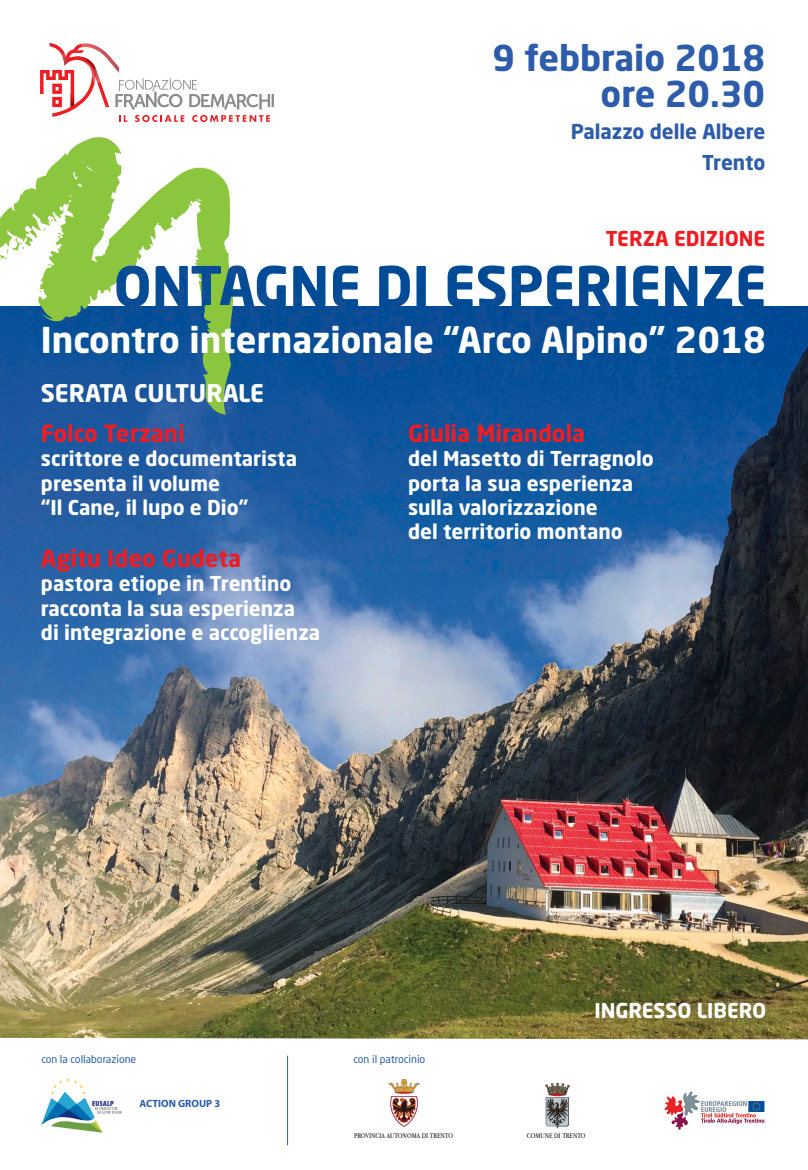
<style>
.page{position:relative;width:808px;height:1170px;background:#fff}
.page>*{position:absolute;margin:0;border:0;box-sizing:border-box;transform-origin:0 0}
.t1{font:700 35.25px "Neo Sans Std";color:#fff}
.t2{font:700 35.25px/36.9px "Neo Sans Std";color:#2c5caa;text-align:right}
.t3{font:700 24px "Neo Sans Std";color:#fff}
.t4{font:700 23.25px "Neo Sans Std";color:#ee1d23}
.t5{font:700 20.25px/24.3px "Neo Sans Std";color:#fff}
.t6{font:700 20.25px/31.5px "Neo Sans Std";color:#2c5caa;text-align:right}
.t7{font:700 20.25px "Neo Sans Std";color:#ee1d23}
.t8{font:10.5px "Neo Sans Std";color:#2c5caa}
.t9{font:700 10.5px "Myriad Pro";color:#2c5caa}
.t10{font:7.5px "Apple Garamond";color:#231f20}
</style>
<div class="page">
<img style="left:0;top:43px;width:808px;height:1103px">
<img style="left:384px;top:1076px;width:39px;height:53px">
<img style="left:541px;top:1081px;width:32px;height:47px">
<svg style="left:0;top:137px;width:236px;height:168px"></svg>
<svg style="left:7px;top:248px;width:2px;height:6px"></svg>
<svg style="left:20px;top:242px;width:5px;height:7px"></svg>
<svg style="left:140px;top:262px;width:3px;height:4px"></svg>
<img style="left:457px;top:265px;width:287px;height:41px">
<img style="left:662px;top:1089px;width:106px;height:42px">
<hr style="left:40px;top:107px;width:34px;height:1px;background:#820101">
<hr style="left:40px;top:106px;width:34px;height:1px;background:#890202">
<hr style="left:40px;top:105px;width:34px;height:1px;background:#940408">
<hr style="left:40px;top:104px;width:34px;height:1px;background:#9b070c">
<hr style="left:40px;top:103px;width:34px;height:1px;background:#a20910">
<hr style="left:40px;top:102px;width:34px;height:1px;background:#aa0b13">
<hr style="left:40px;top:101px;width:34px;height:1px;background:#b20d15">
<hr style="left:40px;top:100px;width:34px;height:1px;background:#bd1019">
<hr style="left:40px;top:99px;width:34px;height:1px;background:#c5121a">
<hr style="left:40px;top:98px;width:34px;height:1px;background:#cc141c">
<hr style="left:40px;top:97px;width:34px;height:1px;background:#d3161e">
<hr style="left:40px;top:96px;width:34px;height:1px;background:#e01921">
<hr style="left:40px;top:95px;width:34px;height:1px;background:#e91c22">
<hr style="left:40px;top:94px;width:34px;height:1px;background:#ee1d23">
<svg style="left:40px;top:70px;width:10px;height:24px"></svg>
<svg style="left:50px;top:43px;width:224px;height:79px"></svg>
<img style="left:469px;top:953px;width:309px;height:119px">
<svg style="left:0;top:305px;width:237px;height:109px"></svg>
<hr style="left:287px;top:1055px;width:1px;height:90px;background:#2c5caa">
<img style="left:35px;top:1072px;width:90px;height:65px">
<h1 class="t2" style="left:492px;top:38px;width:275px">9 febbraio 2018 ore 20.30</h1>
<p class="t6" style="left:571px;top:115px;width:196px">Palazzo delle Albere<br>Trento</p>
<p class="t7" style="left:606px;top:225px;width:161px">TERZA EDIZIONE</p>
<h1 class="t1" style="left:41px;top:317px;width:726px">Incontro internazionale “Arco Alpino” 2018</h1>
<p class="t3" style="left:41px;top:377px;width:225px">SERATA CULTURALE</p>
<p class="t4" style="left:41px;top:418px;width:145px">Folco Terzani</p>
<p class="t5" style="left:41px;top:446px;width:258px">scrittore e documentarista presenta il volume<br>“Il Cane, il lupo e Dio”</p>
<p class="t4" style="left:41px;top:543px;width:202px">Agitu Ideo Gudeta</p>
<p class="t5" style="left:41px;top:571px;width:281px">pastora etiope in Trentino racconta la sua esperienza<br>di integrazione e accoglienza</p>
<p class="t4" style="left:408px;top:418px;width:179px">Giulia Mirandola</p>
<p class="t5" style="left:408px;top:446px;width:247px">del Masetto di Terragnolo porta la sua esperienza sulla valorizzazione<br>del territorio montano</p>
<p class="t8" style="left:41px;top:1052px;width:96px">con la collaborazione</p>
<p class="t9" style="left:139px;top:1096px;width:82px">ACTION GROUP 3</p>
<p class="t8" style="left:354px;top:1052px;width:73px">con il patrocinio</p>
<p class="t5" style="left:594px;top:997px;width:173px">INGRESSO LIBERO</p>
<p class="t10" style="left:354px;top:1130px;width:101px">PROVINCIA AUTONOMA DI TRENTO</p>
<p class="t10" style="left:527px;top:1130px;width:60px">COMUNE DI TRENTO</p>
</div>
